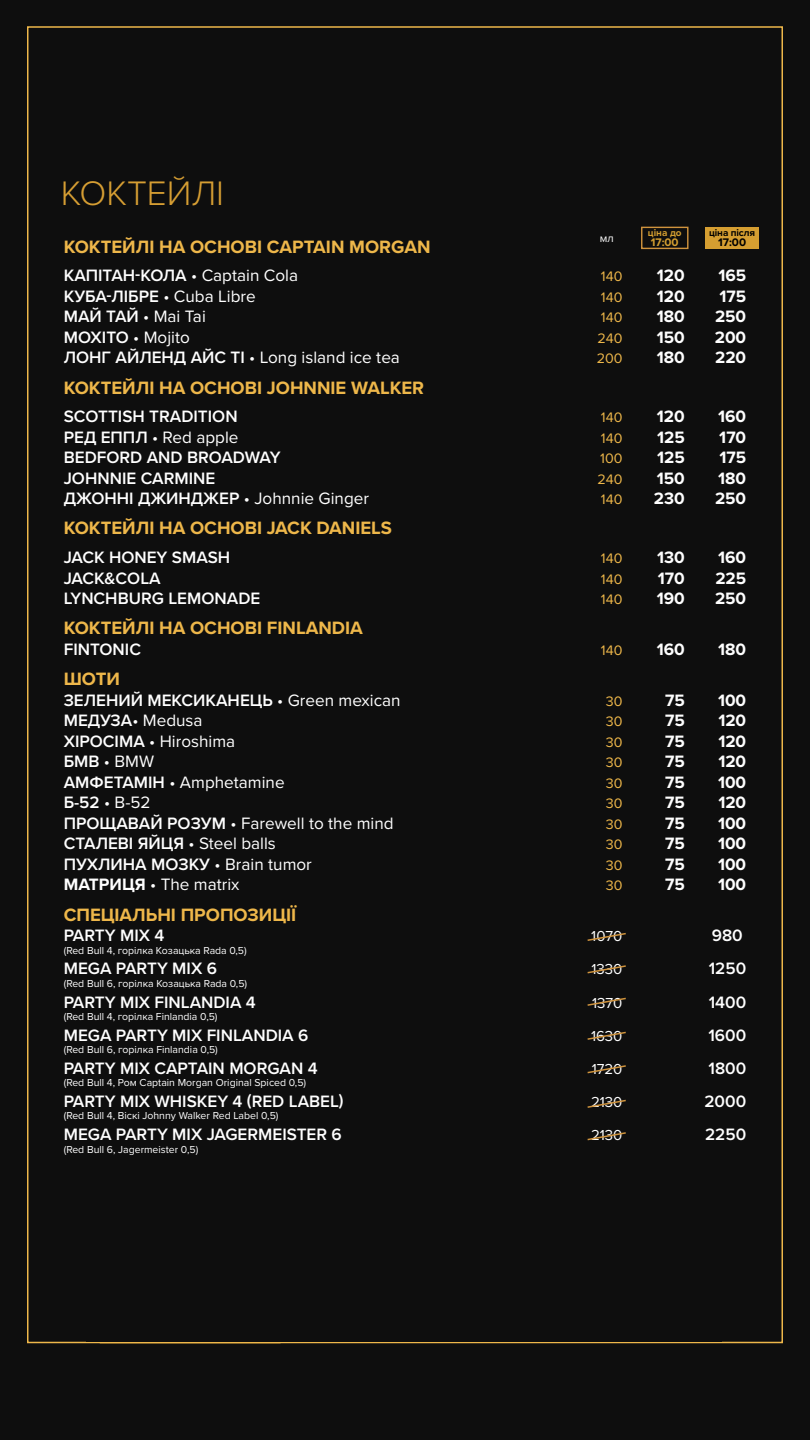
<style>
.page{position:relative;width:810px;height:1440px;background:#0e0e0e}
.page>*{position:absolute;margin:0;border:0;box-sizing:border-box;transform-origin:0 0}
.t1{font:300 35.25px "Proxima Nova";color:#d69e33}
.t2{font:700 18.52px "Proxima Nova";color:#eeb74a}
.t3{font:600 17.1px "Proxima Nova";color:#fff}
.t4{font:17.1px "Proxima Nova";color:#fff}
.t5{font:700 17.1px "Proxima Nova";color:#fefefe}
.t6{font:15px "Proxima Nova";color:#fff}
.t7{font:14.25px "Proxima Nova";color:#eeb74a}
.t8{font:700 11.4px "Proxima Nova";color:#d39e30}
.t9{font:700 11.4px "Proxima Nova";color:#000}
.t10{font:11.4px "Proxima Nova";color:#fff}
.t11{font:10.5px "Proxima Nova";color:#fff}
.t12{font:700 9.98px "Proxima Nova";letter-spacing:-.01em;color:#000}
.t13{font:700 9.98px "Proxima Nova";color:#d39e30}
.s1{font-weight:400}
.s2{font-weight:600}
.s3{font-weight:700}
</style>
<div class="page">
<div style="left:641px;top:227px;width:48px;height:22px;border:1px solid #cf933d"></div>
<div style="left:706px;top:227px;width:53px;height:21px;background:#d59e31"></div>
<svg style="left:587px;top:932px;width:39px;height:9px"></svg>
<svg style="left:100px;top:965px;width:607px;height:378px"></svg>
<h1 class="t1" style="left:61px;top:167px;width:165px">КОКТЕЙЛІ</h1>
<p class="t2" style="left:64px;top:233px;width:368px">КОКТЕЙЛІ НА ОСНОВІ CAPTAIN MORGAN</p>
<p class="t3" style="left:64px;top:263px;width:236px">КАПІТАН-КОЛА <span class="s1">• Captain Cola</span></p>
<p class="t7" style="left:601px;top:266px;width:23px">140</p>
<p class="t5" style="left:657px;top:263px;width:29px">120</p>
<p class="t5" style="left:718px;top:263px;width:29px">165</p>
<p class="t3" style="left:64px;top:283px;width:194px">КУБА-ЛІБРЕ <span class="s1">• Cuba Libre</span></p>
<p class="t7" style="left:601px;top:286px;width:23px">140</p>
<p class="t5" style="left:657px;top:283px;width:29px">120</p>
<p class="t5" style="left:720px;top:283px;width:28px">175</p>
<p class="t4" style="left:64px;top:304px;width:144px"><span class="s2">МАЙ ТАЙ</span> • Mai Tai</p>
<p class="t7" style="left:601px;top:307px;width:23px">140</p>
<p class="t5" style="left:657px;top:304px;width:29px">180</p>
<p class="t5" style="left:715px;top:304px;width:33px">250</p>
<p class="t4" style="left:64px;top:324px;width:128px"><span class="s2">МОХІТО</span> • Mojito</p>
<p class="t7" style="left:597px;top:327px;width:27px">240</p>
<p class="t5" style="left:657px;top:324px;width:30px">150</p>
<p class="t5" style="left:715px;top:324px;width:33px">200</p>
<p class="t4" style="left:64px;top:345px;width:338px"><span class="s2">ЛОНГ АЙЛЕНД АЙС ТI</span> • Long island ice tea</p>
<p class="t7" style="left:597px;top:348px;width:27px">200</p>
<p class="t5" style="left:657px;top:345px;width:29px">180</p>
<p class="t5" style="left:715px;top:345px;width:33px">220</p>
<p class="t2" style="left:64px;top:374px;width:362px">КОКТЕЙЛІ НА ОСНОВІ JOHNNIE WALKER</p>
<p class="t3" style="left:64px;top:404px;width:175px">SCOTTISH TRADITION</p>
<p class="t7" style="left:601px;top:407px;width:23px">140</p>
<p class="t5" style="left:657px;top:404px;width:29px">120</p>
<p class="t5" style="left:718px;top:404px;width:30px">160</p>
<p class="t4" style="left:64px;top:424px;width:176px"><span class="s2">РЕД ЕППЛ</span> • Red apple</p>
<p class="t7" style="left:601px;top:427px;width:23px">140</p>
<p class="t5" style="left:657px;top:424px;width:29px">125</p>
<p class="t5" style="left:719px;top:424px;width:28px">170</p>
<p class="t3" style="left:64px;top:445px;width:218px">BEDFORD AND BROADWAY</p>
<p class="t7" style="left:600px;top:448px;width:24px">100</p>
<p class="t5" style="left:657px;top:445px;width:29px">125</p>
<p class="t5" style="left:720px;top:445px;width:28px">175</p>
<p class="t3" style="left:64px;top:465px;width:153px">JOHNNIE CARMINE</p>
<p class="t7" style="left:597px;top:468px;width:27px">240</p>
<p class="t5" style="left:657px;top:465px;width:30px">150</p>
<p class="t5" style="left:718px;top:465px;width:29px">180</p>
<p class="t3" style="left:64px;top:486px;width:307px">ДЖОННI ДЖИНДЖЕР <span class="s1">• Johnnie Ginger</span></p>
<p class="t7" style="left:601px;top:489px;width:23px">140</p>
<p class="t5" style="left:654px;top:486px;width:32px">230</p>
<p class="t5" style="left:715px;top:486px;width:33px">250</p>
<p class="t2" style="left:64px;top:515px;width:330px">КОКТЕЙЛІ НА ОСНОВІ JACK DANIELS</p>
<p class="t3" style="left:64px;top:545px;width:168px">JACK HONEY SMASH</p>
<p class="t7" style="left:601px;top:548px;width:23px">140</p>
<p class="t5" style="left:657px;top:545px;width:29px">130</p>
<p class="t5" style="left:718px;top:545px;width:30px">160</p>
<p class="t3" style="left:64px;top:565px;width:98px">JACK&amp;COLA</p>
<p class="t7" style="left:601px;top:568px;width:23px">140</p>
<p class="t5" style="left:658px;top:565px;width:28px">170</p>
<p class="t5" style="left:715px;top:565px;width:32px">225</p>
<p class="t3" style="left:64px;top:586px;width:198px">LYNCHBURG LEMONADE</p>
<p class="t7" style="left:601px;top:589px;width:23px">140</p>
<p class="t5" style="left:657px;top:586px;width:30px">190</p>
<p class="t5" style="left:715px;top:586px;width:33px">250</p>
<p class="t2" style="left:64px;top:614px;width:301px">КОКТЕЙЛІ НА ОСНОВІ FINLANDIA</p>
<p class="t3" style="left:64px;top:637px;width:79px">FINTONIC</p>
<p class="t7" style="left:601px;top:640px;width:23px">140</p>
<p class="t5" style="left:657px;top:637px;width:30px">160</p>
<p class="t5" style="left:718px;top:637px;width:29px">180</p>
<p class="t2" style="left:64px;top:665px;width:58px">ШОТИ</p>
<p class="t3" style="left:64px;top:687px;width:338px">ЗЕЛЕНИЙ МЕКСИКАНЕЦЬ <span class="s1">• Green mexican</span></p>
<p class="t7" style="left:606px;top:690px;width:18px">30</p>
<p class="t5" style="left:665px;top:687px;width:21px">75</p>
<p class="t5" style="left:718px;top:687px;width:30px">100</p>
<p class="t4" style="left:64px;top:708px;width:140px"><span class="s2">МЕДУЗА</span>• Medusa</p>
<p class="t7" style="left:606px;top:711px;width:18px">30</p>
<p class="t5" style="left:665px;top:708px;width:21px">75</p>
<p class="t5" style="left:718px;top:708px;width:29px">120</p>
<p class="t4" style="left:64px;top:728px;width:173px"><span class="s2">ХІРОСІМА</span> • Hiroshima</p>
<p class="t7" style="left:606px;top:731px;width:18px">30</p>
<p class="t5" style="left:665px;top:728px;width:21px">75</p>
<p class="t5" style="left:718px;top:728px;width:29px">120</p>
<p class="t4" style="left:64px;top:749px;width:92px"><span class="s2">БМВ</span> • BMW</p>
<p class="t7" style="left:606px;top:752px;width:18px">30</p>
<p class="t5" style="left:665px;top:749px;width:21px">75</p>
<p class="t5" style="left:718px;top:749px;width:29px">120</p>
<p class="t4" style="left:64px;top:769px;width:222px"><span class="s2">АМФЕТАМІН</span> • Amphetamine</p>
<p class="t7" style="left:606px;top:772px;width:18px">30</p>
<p class="t5" style="left:665px;top:769px;width:21px">75</p>
<p class="t5" style="left:718px;top:769px;width:30px">100</p>
<p class="t4" style="left:64px;top:790px;width:88px"><span class="s2">Б-52</span> • B-52</p>
<p class="t7" style="left:606px;top:793px;width:18px">30</p>
<p class="t5" style="left:665px;top:790px;width:21px">75</p>
<p class="t5" style="left:718px;top:790px;width:29px">120</p>
<p class="t4" style="left:64px;top:810px;width:331px"><span class="s2">ПРОЩАВАЙ РОЗУМ</span> • Farewell to the mind</p>
<p class="t7" style="left:606px;top:814px;width:18px">30</p>
<p class="t5" style="left:665px;top:810px;width:21px">75</p>
<p class="t5" style="left:718px;top:810px;width:30px">100</p>
<p class="t3" style="left:64px;top:831px;width:214px">СТАЛЕВІ ЯЙЦЯ <span class="s1">• Steel balls</span></p>
<p class="t7" style="left:606px;top:834px;width:18px">30</p>
<p class="t5" style="left:665px;top:831px;width:21px">75</p>
<p class="t5" style="left:718px;top:831px;width:30px">100</p>
<p class="t3" style="left:64px;top:851px;width:250px">ПУХЛИНА МОЗКУ <span class="s1">• Brain tumor</span></p>
<p class="t7" style="left:606px;top:855px;width:18px">30</p>
<p class="t5" style="left:665px;top:851px;width:21px">75</p>
<p class="t5" style="left:718px;top:851px;width:30px">100</p>
<p class="t4" style="left:64px;top:872px;width:177px"><span class="s3">МАТРИЦЯ</span> • The matrix</p>
<p class="t7" style="left:606px;top:875px;width:18px">30</p>
<p class="t5" style="left:665px;top:872px;width:21px">75</p>
<p class="t5" style="left:718px;top:872px;width:30px">100</p>
<p class="t2" style="left:64px;top:901px;width:234px">СПЕЦІАЛЬНІ ПРОПОЗИЦІЇ</p>
<p class="t3" style="left:64px;top:923px;width:102px">PARTY MIX 4</p>
<p class="t6" style="left:591px;top:925px;width:33px">1070</p>
<p class="t3" style="left:712px;top:923px;width:32px">980</p>
<p class="t11" style="left:64px;top:943px;width:185px">(Red Bull 4, горiлка Козацька Rada 0,5)</p>
<p class="t3" style="left:64px;top:956px;width:155px">MEGA PARTY MIX 6</p>
<p class="t6" style="left:592px;top:958px;width:32px">1330</p>
<p class="t3" style="left:709px;top:956px;width:39px">1250</p>
<p class="t11" style="left:64px;top:976px;width:185px">(Red Bull 6, горiлка Козацька Rada 0,5)</p>
<p class="t3" style="left:64px;top:989px;width:194px">PARTY MIX FINLANDIA 4</p>
<p class="t6" style="left:592px;top:991px;width:32px">1370</p>
<p class="t3" style="left:709px;top:989px;width:39px">1400</p>
<p class="t11" style="left:64px;top:1009px;width:155px">(Red Bull 4, горiлка Finlandia 0,5)</p>
<p class="t3" style="left:64px;top:1022px;width:246px">MEGA PARTY MIX FINLANDIA 6</p>
<p class="t6" style="left:591px;top:1024px;width:33px">1630</p>
<p class="t3" style="left:708px;top:1022px;width:39px">1600</p>
<p class="t11" style="left:64px;top:1042px;width:156px">(Red Bull 6, горiлка Finlandia 0,5)</p>
<p class="t3" style="left:64px;top:1055px;width:256px">PARTY MIX CAPTAIN MORGAN 4</p>
<p class="t6" style="left:592px;top:1058px;width:32px">1720</p>
<p class="t3" style="left:709px;top:1055px;width:39px">1800</p>
<p class="t11" style="left:64px;top:1075px;width:244px">(Red Bull 4, Ром Captain Morgan Original Spiced 0,5)</p>
<p class="t3" style="left:64px;top:1088px;width:281px">PARTY MIX WHISKEY 4 (RED LABEL)</p>
<p class="t6" style="left:591px;top:1091px;width:33px">2130</p>
<p class="t3" style="left:704px;top:1088px;width:43px">2000</p>
<p class="t11" style="left:64px;top:1108px;width:216px">(Red Bull 4, Вiскi Johnny Walker Red Label 0,5)</p>
<p class="t3" style="left:64px;top:1122px;width:280px">MEGA PARTY MIX JAGERMEISTER 6</p>
<p class="t6" style="left:591px;top:1124px;width:33px">2130</p>
<p class="t3" style="left:705px;top:1122px;width:43px">2250</p>
<p class="t11" style="left:64px;top:1141px;width:136px">(Red Bull 6, Jagermeister 0,5)</p>
<p class="t13" style="left:648px;top:225px;width:35px">ціна до</p>
<p class="t8" style="left:651px;top:234px;width:29px">17:00</p>
<p class="t12" style="left:709px;top:226px;width:47px">ціна після</p>
<p class="t9" style="left:718px;top:234px;width:29px">17:00</p>
<p class="t10" style="left:600px;top:230px;width:15px">мл</p>
</div>
